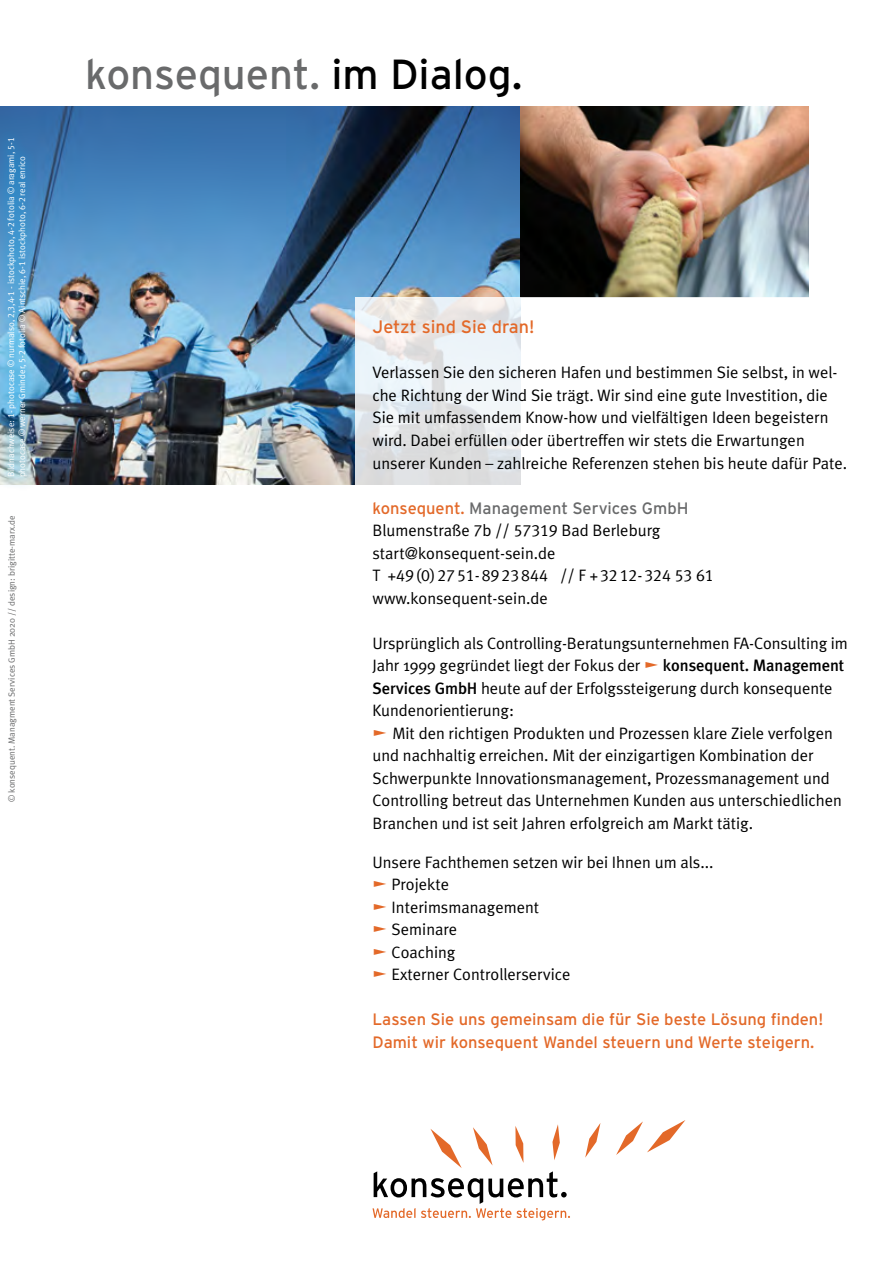
<style>
.page{position:relative;width:893px;height:1263px;background:#fff}
.page>*{position:absolute;margin:0;border:0;box-sizing:border-box;transform-origin:0 0}
.t1{font:42px "Interstate";color:#696a6b}
.t2{font:18px "Interstate";color:#e36929}
.t3{font:16.5px/22.5px "Meta Plus Normal";color:#000}
.t4{font:16.5px/22.5px "Interstate";color:#e36929}
.t5{font:16.5px "Meta Plus Normal Caps";color:#000}
.t6{font:16.5px "Interstate";color:#696a6b}
.t7{font:9px/10.8px "Meta Plus Normal";color:#fff}
.t8{font:9px "Meta Plus Normal";color:#696a6b}
.s1{font-family:"Meta Plus Normal Caps"}
.s2{color:#000}
.s3{color:#e36929}
.s4{font-family:"Meta Plus";font-weight:500}
</style>
<div class="page">
<img style="left:0;top:106px;width:520px;height:379px">
<img style="left:520px;top:106px;width:289px;height:192px">
<svg style="left:372px;top:1124px;width:198px;height:96px"></svg>
<svg style="left:585px;top:1123px;width:15px;height:35px"></svg>
<svg style="left:616px;top:1120px;width:69px;height:35px"></svg>
<svg style="left:355px;top:298px;width:166px;height:187px"></svg>
<div style="left:0;top:126px;width:38px;height:365px;background:#009ee0;opacity:.5"></div>
<p class="t7" style="left:6px;top:477px;width:341px;rotate:-90deg">Bildnachweise: <span class="s1">1-</span> photocase © nurmalso, <span class="s1">2,3,4-1</span> - istockphoto, <span class="s1">4-2</span> fotolia © aragami, <span class="s1">5-1 </span>photocase © werner Gminder, <span class="s1">5-2</span> fotolia © Aintschie, <span class="s1">6-1</span> istockphoto, <span class="s1">6-2</span> real enrico</p>
<p class="t8" style="left:7px;top:802px;width:288px;rotate:-90deg">© konsequent. Managment Services GmbH 2020 // design: brigitte-marx.de</p>
<h1 class="t1" style="left:85px;top:51px;width:439px">konsequent. <span class="s2">im Dialog.</span></h1>
<p class="t2" style="left:372px;top:317px;width:163px">Jetzt sind Sie dran!</p>
<p class="t3" style="left:372px;top:361px;width:476px">Verlassen Sie den sicheren Hafen und bestimmen Sie selbst, in wel&shy;che Richtung der Wind Sie trägt. Wir sind eine gute Investition, die Sie mit umfassendem Know-how und vielfältigen Ideen begeistern wird. Dabei erfüllen oder übertreffen wir stets die Erwartungen unserer Kunden – zahlreiche Referenzen stehen bis heute dafür Pate.</p>
<p class="t6" style="left:372px;top:498px;width:318px"><span class="s3">konsequent.</span> Management Services GmbH</p>
<p class="t3" style="left:372px;top:519px;width:290px">Blumenstraße <span class="s1">7</span>b <span class="s1">// 57319</span> Bad Berleburg start@konsequent-sein.de</p>
<p class="t5" style="left:372px;top:566px;width:343px">T +49(0)2751-8923844‬ // F +3212-324 53 61</p>
<p class="t3" style="left:372px;top:586px;width:177px">www.konsequent-sein.de</p>
<p class="t3" style="left:372px;top:631px;width:477px">Ursprünglich als Controlling-Beratungsunternehmen FA-Consulting im Jahr 1999 gegründet liegt der Fokus der <span class="s3">❑</span> <span class="s4">konsequent. Management Services GmbH</span> heute auf der Erfolgssteigerung durch konsequente Kundenorientierung:</p>
<p class="t3" style="left:372px;top:721px;width:471px"><span class="s3">❑</span> Mit den richtigen Produkten und Prozessen klare Ziele verfolgen und nachhaltig erreichen. Mit der einzigartigen Kombination der Schwerpunkte Innovationsmanagement, Prozessmanagement und Controlling betreut das Unternehmen Kunden aus unterschiedlichen Branchen und ist seit Jahren erfolgreich am Markt tätig.</p>
<p class="t3" style="left:372px;top:850px;width:343px">Unsere Fachthemen setzen wir bei Ihnen um als...</p>
<p class="t3" style="left:372px;top:873px;width:78px"><span class="s3">❑</span> Projekte</p>
<p class="t3" style="left:372px;top:895px;width:168px"><span class="s3">❑</span> Interimsmanagement</p>
<p class="t3" style="left:372px;top:918px;width:86px"><span class="s3">❑</span> Seminare</p>
<p class="t3" style="left:372px;top:940px;width:84px"><span class="s3">❑</span> Coaching</p>
<p class="t3" style="left:372px;top:963px;width:200px"><span class="s3">❑</span> Externer Controllerservice</p>
<p class="t4" style="left:372px;top:1008px;width:452px">Lassen Sie uns gemeinsam die für Sie beste Lösung finden!<br>Damit wir konsequent Wandel steuern und Werte steigern.</p>
</div>
